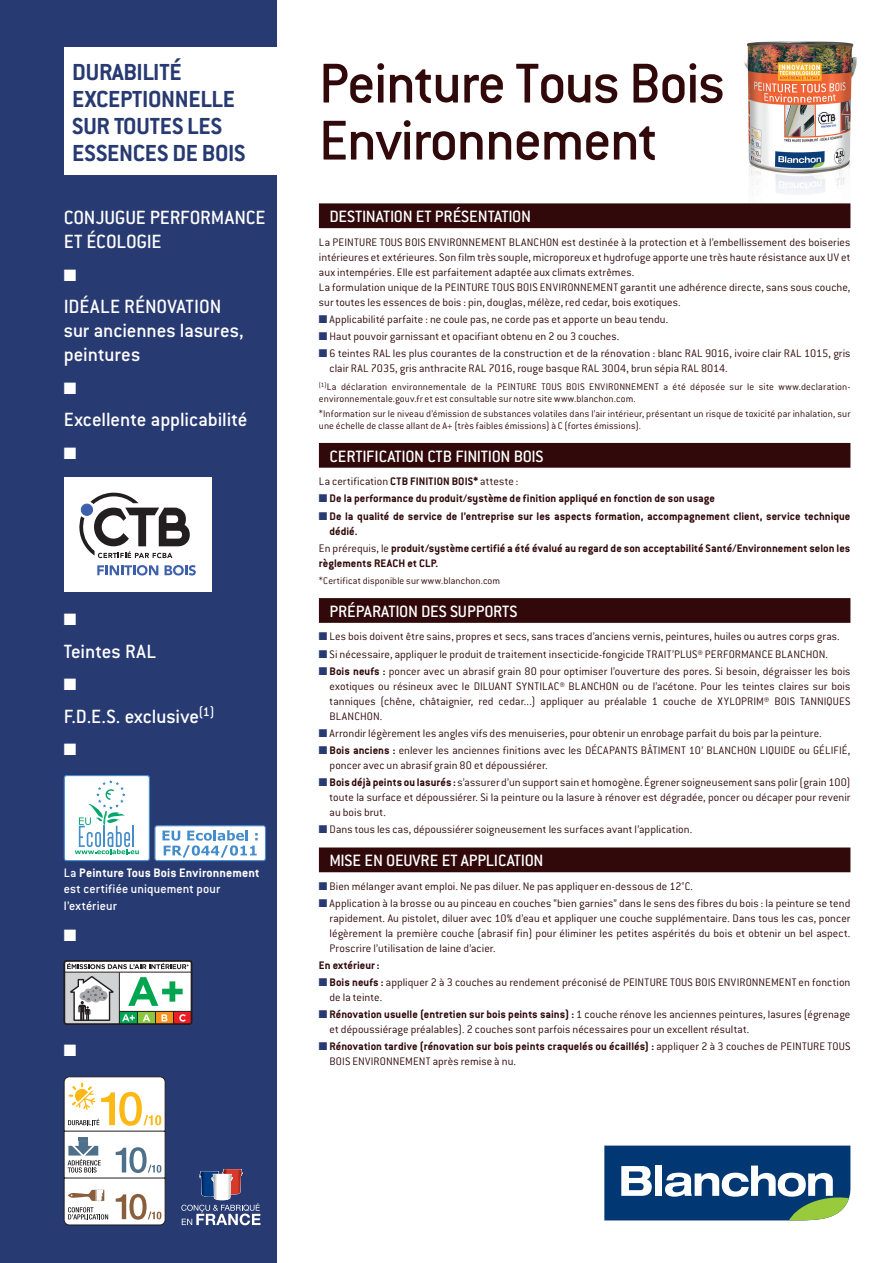
<style>
.page{position:relative;width:893px;height:1263px;background:#fff}
.page>*{position:absolute;margin:0;border:0;box-sizing:border-box;transform-origin:0 0}
.t1{font:500 61.5px/57px "Conduit ITC";letter-spacing:-.025em;color:#31090a}
.t2{font:700 25.5px/27px "Conduit ITC";letter-spacing:-.01em;color:#283a72}
.t3{font:500 21px/24px "Conduit ITC";letter-spacing:-.005em;color:#fff}
.t4{font:500 18px "Conduit ITC";letter-spacing:-.01em;color:#fff}
.t5{font:16.5px "Zapf Dingbats ITC";color:#fff}
.t6{font:500 13.5px/16.5px "Conduit ITC";letter-spacing:.01em;color:#fff}
.t7{font:300 12px/15px "Conduit ITC";letter-spacing:.005em;color:#31090a}
.t8{font:700 12px/15px "Conduit ITC";letter-spacing:.005em;color:#31090a}
.t9{font:300 10.5px/12px "Conduit ITC";letter-spacing:.01em;color:#31090a}
.s1{font-weight:700}
.s2{color:#283a72}
.s3{font-weight:300}
</style>
<div class="page">
<img style="left:744px;top:41px;width:113px;height:169px">
<div style="left:0;top:0;width:276px;height:1263px;background:#283a72"></div>
<div style="left:319px;top:203px;width:531px;height:25px;background:#31090a"></div>
<div style="left:319px;top:443px;width:531px;height:25px;background:#31090a"></div>
<div style="left:319px;top:598px;width:531px;height:25px;background:#31090a"></div>
<div style="left:319px;top:847px;width:531px;height:25px;background:#31090a"></div>
<div style="left:64px;top:47px;width:227px;height:127px;background:#fff"></div>
<svg style="left:604px;top:1145px;width:246px;height:75px"></svg>
<svg style="left:64px;top:1076px;width:101px;height:149px;background:#e4dfd6"></svg>
<svg style="left:64px;top:960px;width:128px;height:65px;background:#b1bbaf"></svg>
<hr style="left:119px;top:1011px;width:73px;height:1px;background:#231f20">
<svg style="left:181px;top:1169px;width:79px;height:56px"></svg>
<svg style="left:64px;top:775px;width:202px;height:86px"></svg>
<div style="left:64px;top:477px;width:147px;height:114px;background:#fff"></div>
<svg style="left:97px;top:565px;width:61px;height:10px"></svg>
<svg style="left:165px;top:565px;width:31px;height:10px"></svg>
<svg style="left:79px;top:492px;width:111px;height:66px"></svg>
<h2 class="t2" style="left:72px;top:58px;width:175px">DURABILITÉ<br>EXCEPTIONNELLE<br>SUR TOUTES LES<br>ESSENCES DE BOIS</h2>
<h3 class="t3" style="left:64px;top:206px;width:203px">CONJUGUE PERFORMANCE<br>ET ÉCOLOGIE</h3>
<h3 class="t5" style="left:64px;top:267px;width:14px">■</h3>
<h3 class="t3" style="left:64px;top:295px;width:181px">IDÉALE RÉNOVATION sur anciennes lasures, peintures</h3>
<h3 class="t5" style="left:64px;top:380px;width:14px">■</h3>
<h3 class="t3" style="left:64px;top:408px;width:185px">Excellente applicabilité</h3>
<h3 class="t5" style="left:64px;top:445px;width:14px">■</h3>
<h3 class="t5" style="left:64px;top:612px;width:14px">■</h3>
<h3 class="t3" style="left:64px;top:639px;width:94px">Teintes RAL</h3>
<h3 class="t5" style="left:64px;top:677px;width:14px">■</h3>
<h3 class="t3" style="left:64px;top:704px;width:152px">F.D.E.S. exclusive<sup>(1)</sup></h3>
<h3 class="t5" style="left:64px;top:742px;width:14px">■</h3>
<p class="t6" style="left:64px;top:864px;width:197px">La <span class="s1">Peinture Tous Bois Environnement </span>est certifiée uniquement pour l’extérieur</p>
<h3 class="t5" style="left:64px;top:927px;width:14px">■</h3>
<h3 class="t5" style="left:64px;top:1043px;width:14px">■</h3>
<h1 class="t1" style="left:319px;top:54px;width:408px">Peinture Tous Bois<br>Environnement</h1>
<h3 class="t4" style="left:330px;top:206px;width:203px">DESTINATION ET PRÉSENTATION</h3>
<p class="t7" style="left:319px;top:234px;width:533px">La PEINTURE TOUS BOIS ENVIRONNEMENT BLANCHON est destinée à la protection et à l’embellissement des boiseries intérieures et extérieures. Son film très souple, microporeux et hydrofuge apporte une très haute résistance aux UV et aux intempéries. Elle est parfaitement adaptée aux climats extrêmes.<br>La formulation unique de la PEINTURE TOUS BOIS ENVIRONNEMENT garantit une adhérence directe, sans sous couche, sur toutes les essences de bois : pin, douglas, mélèze, red cedar, bois exotiques.</p>
<p class="t7" style="left:319px;top:312px;width:351px"><span class="s2">■</span> Applicabilité parfaite : ne coule pas, ne corde pas et apporte un beau tendu.</p>
<p class="t7" style="left:319px;top:329px;width:302px"><span class="s2">■</span> Haut pouvoir garnissant et opacifiant obtenu en 2 ou 3 couches.</p>
<p class="t7" style="left:330px;top:346px;width:522px;text-indent:-11px"><span class="s2">■</span> 6 teintes RAL les plus courantes de la construction et de la rénovation : blanc RAL 9016, ivoire clair RAL 1015, gris clair RAL 7035, gris anthracite RAL 7016, rouge basque RAL 3004, brun sépia RAL 8014.</p>
<p class="t9" style="left:319px;top:381px;width:533px"><sup>(1)</sup>La déclaration environnementale de la PEINTURE TOUS BOIS ENVIRONNEMENT a été déposée sur le site www.declaration&shy;environnementale.gouv.fr et est consultable sur notre site www.blanchon.com.</p>
<p class="t9" style="left:319px;top:407px;width:533px">*Information sur le niveau d’émission de substances volatiles dans l’air intérieur, présentant un risque de toxicité par inhalation, sur une échelle de classe allant de A+ (très faibles émissions) à C (fortes émissions).</p>
<h3 class="t4" style="left:330px;top:446px;width:215px">CERTIFICATION CTB FINITION BOIS</h3>
<p class="t7" style="left:319px;top:474px;width:201px">La certification <span class="s1">CTB FINITION BOIS*</span> atteste :</p>
<p class="t8" style="left:319px;top:491px;width:397px"><span class="s2">■</span> De la performance du produit/système de finition appliqué en fonction de son usage</p>
<p class="t8" style="left:330px;top:508px;width:522px;text-indent:-11px"><span class="s2">■</span> De la qualité de service de l’entreprise sur les aspects formation, accompagnement client, service technique dédié.</p>
<p class="t8" style="left:319px;top:540px;width:533px"><span class="s3">En prérequis, le</span> produit/système certifié a été évalué au regard de son acceptabilité Santé/Environnement selon les règlements REACH et CLP.</p>
<p class="t9" style="left:319px;top:574px;width:183px">*Certificat disponible sur www.blanchon.com</p>
<h3 class="t4" style="left:330px;top:601px;width:189px">PRÉPARATION DES SUPPORTS</h3>
<p class="t7" style="left:319px;top:629px;width:522px"><span class="s2">■</span> Les bois doivent être sains, propres et secs, sans traces d’anciens vernis, peintures, huiles ou autres corps gras.</p>
<p class="t7" style="left:319px;top:646px;width:511px"><span class="s2">■</span> Si nécessaire, appliquer le produit de traitement insecticide-fongicide TRAIT’PLUS® PERFORMANCE BLANCHON.</p>
<p class="t7" style="left:330px;top:663px;width:522px;text-align:justify;text-indent:-11px"><span class="s2">■</span> <span class="s1">Bois neufs :</span> poncer avec un abrasif grain 80 pour optimiser l’ouverture des pores. Si besoin, dégraisser les bois exotiques ou résineux avec le DILUANT SYNTILAC® BLANCHON ou de l’acétone. Pour les teintes claires sur bois tanniques (chêne, châtaignier, red cedar...) appliquer au préalable 1 couche de XYLOPRIM® BOIS TANNIQUES BLANCHON.</p>
<p class="t7" style="left:319px;top:725px;width:504px"><span class="s2">■</span> Arrondir légèrement les angles vifs des menuiseries, pour obtenir un enrobage parfait du bois par la peinture.</p>
<p class="t7" style="left:330px;top:743px;width:522px;text-indent:-11px"><span class="s2">■</span> <span class="s1">Bois anciens :</span> enlever les anciennes finitions avec les DÉCAPANTS BÂTIMENT 10’ BLANCHON LIQUIDE ou GÉLIFIÉ, poncer avec un abrasif grain 80 et dépoussiérer.</p>
<p class="t7" style="left:330px;top:775px;width:522px;text-align:justify;text-indent:-11px"><span class="s2">■</span> <span class="s1">Bois déjà peints ou lasurés :</span> s’assurer d’un support sain et homogène. Égrener soigneusement sans polir (grain 100) toute la surface et dépoussiérer. Si la peinture ou la lasure à rénover est dégradée, poncer ou décaper pour revenir au bois brut.</p>
<p class="t7" style="left:319px;top:822px;width:375px"><span class="s2">■</span> Dans tous les cas, dépoussiérer soigneusement les surfaces avant l’application.</p>
<h3 class="t4" style="left:330px;top:850px;width:215px">MISE EN OEUVRE ET APPLICATION</h3>
<p class="t7" style="left:319px;top:878px;width:376px"><span class="s2">■</span> Bien mélanger avant emploi. Ne pas diluer. Ne pas appliquer en-dessous de 12°C.</p>
<p class="t7" style="left:330px;top:896px;width:522px;text-align:justify;text-indent:-11px"><span class="s2">■</span> Application à la brosse ou au pinceau en couches “bien garnies” dans le sens des fibres du bois : la peinture se tend rapidement. Au pistolet, diluer avec 10% d’eau et appliquer une couche supplémentaire. Dans tous les cas, poncer légèrement la première couche (abrasif fin) pour éliminer les petites aspérités du bois et obtenir un bel aspect.<br>Proscrire l’utilisation de laine d’acier.</p>
<p class="t8" style="left:319px;top:958px;width:62px">En extérieur :</p>
<p class="t7" style="left:330px;top:975px;width:522px;text-indent:-11px"><span class="s2">■</span> <span class="s1">Bois neufs :</span> appliquer 2 à 3 couches au rendement préconisé de PEINTURE TOUS BOIS ENVIRONNEMENT en fonction de la teinte.</p>
<p class="t7" style="left:330px;top:1007px;width:522px;text-indent:-11px"><span class="s2">■</span> <span class="s1">Rénovation usuelle (entretien sur bois peints sains) :</span> 1 couche rénove les anciennes peintures, lasures (égrenage et dépoussiérage préalables). 2 couches sont parfois nécessaires pour un excellent résultat.</p>
<p class="t7" style="left:330px;top:1039px;width:522px;text-indent:-11px"><span class="s2">■</span> <span class="s1">Rénovation tardive (rénovation sur bois peints craquelés ou écaillés) :</span> appliquer 2 à 3 couches de PEINTURE TOUS<br>BOIS ENVIRONNEMENT après remise à nu.</p>
</div>
